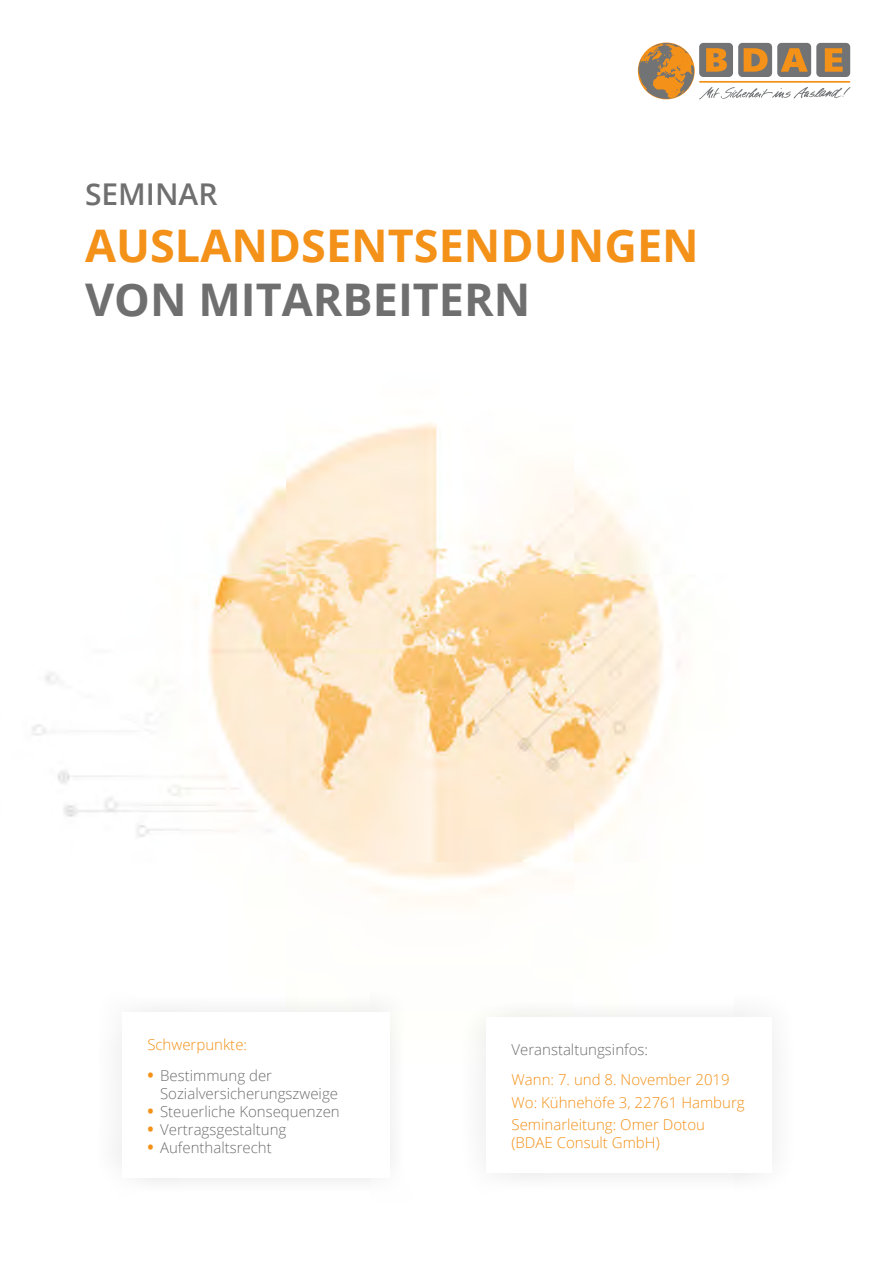
<style>
.page{position:relative;width:893px;height:1263px;background:#fff}
.page>*{position:absolute;margin:0;border:0;box-sizing:border-box;transform-origin:0 0}
.t1{font:700 45px "Open Sans";color:#f39118}
.t2{font:700 45px "Open Sans";color:#706f6f}
.t3{font:600 30px "Open Sans";color:#706f6f}
.t4{font:300 15px/18px "Open Sans";color:#706f6f}
.t5{font:300 15px/22.2px "Open Sans";color:#f39118}
.s1{font-weight:700;font-size:16.5px;color:#f39118}
</style>
<div class="page">
<img style="left:32px;top:42px;width:819px;height:863px">
<svg style="left:638px;top:43px;width:212px;height:56px"></svg>
<div style="left:98px;top:989px;width:314px;height:212px;background:#fcfcfb"></div>
<div style="left:122px;top:1013px;width:267px;height:165px;background:#fff"></div>
<div style="left:463px;top:994px;width:331px;height:202px;background:#fbfbfa"></div>
<div style="left:486px;top:1017px;width:285px;height:156px;background:#fff"></div>
<h2 class="t3" style="left:85px;top:173px;width:134px">SEMINAR</h2>
<h1 class="t1" style="left:85px;top:214px;width:615px">AUSLANDSENTSENDUNGEN</h1>
<h1 class="t2" style="left:85px;top:268px;width:447px">VON MITARBEITERN</h1>
<p class="t5" style="left:147px;top:1033px;width:101px">Schwerpunkte:</p>
<p class="t4" style="left:160px;top:1066px;width:179px;text-indent:-13px"><span class="s1">•</span> Bestimmung der<br>Sozialversicherungszweige</p>
<p class="t4" style="left:147px;top:1102px;width:194px"><span class="s1">•</span> Steuerliche Konsequenzen</p>
<p class="t4" style="left:147px;top:1120px;width:141px"><span class="s1">•</span> Vertragsgestaltung</p>
<p class="t4" style="left:147px;top:1138px;width:126px"><span class="s1">•</span> Aufenthaltsrecht</p>
<p class="t4" style="left:511px;top:1040px;width:138px">Veranstaltungsinfos:</p>
<p class="t5" style="left:511px;top:1068px;width:235px">Wann: 7. und 8. November 2019<br>Wo: Kühnehöfe 3, 22761 Hamburg<br>Seminarleitung: Omer Dotou</p>
<p class="t5" style="left:511px;top:1131px;width:150px">(BDAE Consult GmbH)</p>
</div>
